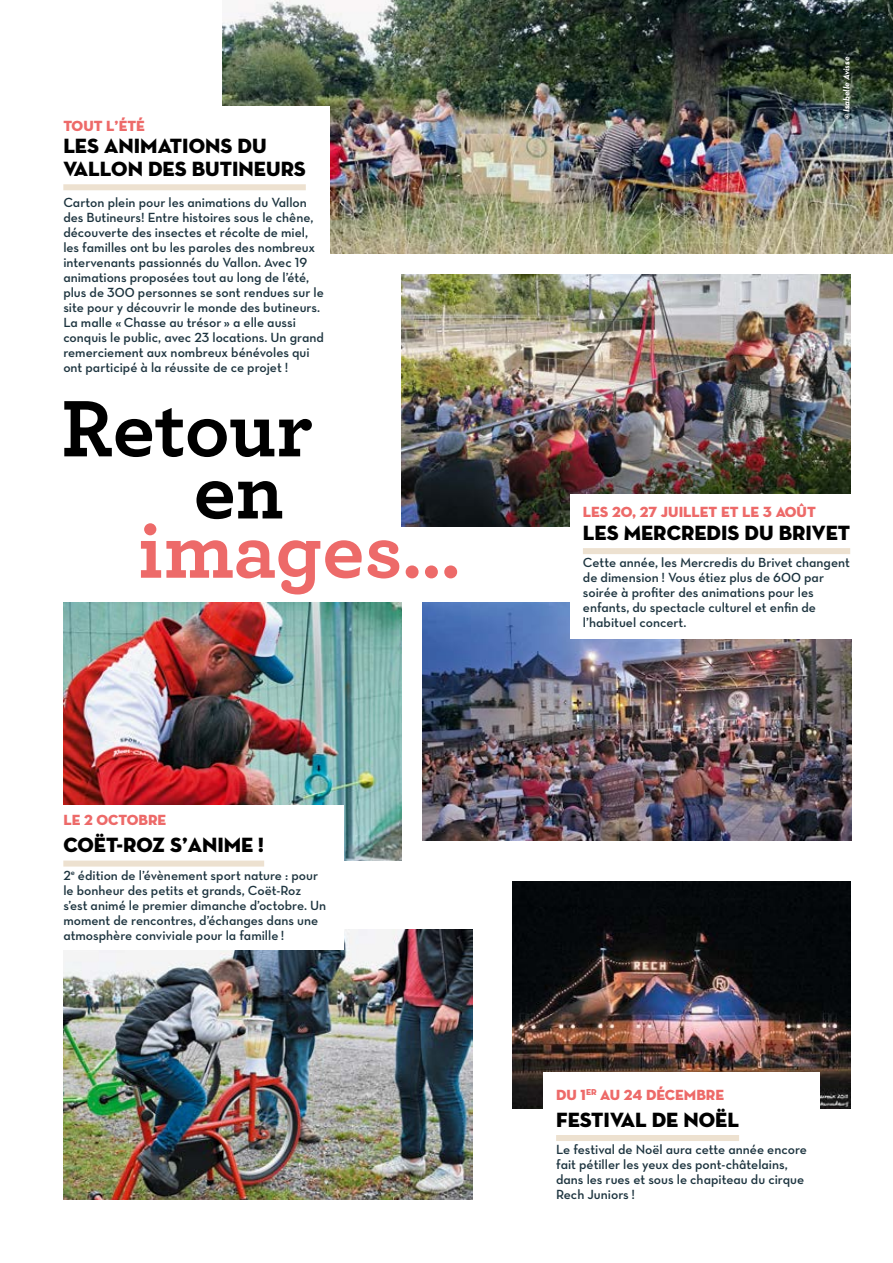
<style>
.page{position:relative;width:893px;height:1263px;background:#fff}
.page>*{position:absolute;margin:0;border:0;box-sizing:border-box;transform-origin:0 0}
.t1{font:700 84px/62.1px "Archer Pro";letter-spacing:-.005em;color:#000}
.t2{font:700 84px "Archer Pro";color:#ed6a69}
.t3{font:21px/22.5px "Neutra Disp Titling";color:#000}
.t4{font:15px "Neutra Disp Titling";color:#ed6a69}
.t5{font:13.5px/15px "Neutra Text Demi Alt";color:#1d343f}
.t6{font:italic 700 9px "Neutra Text";letter-spacing:-.005em;color:#fff}
</style>
<div class="page">
<img style="left:222px;top:0;width:671px;height:254px">
<img style="left:402px;top:275px;width:448px;height:251px">
<img style="left:423px;top:602px;width:429px;height:239px">
<img style="left:64px;top:929px;width:408px;height:270px">
<img style="left:64px;top:602px;width:338px;height:259px">
<div style="left:51px;top:106px;width:279px;height:175px;background:#fff"></div>
<div style="left:63px;top:184px;width:243px;height:6px;background:#ede1d0"></div>
<div style="left:570px;top:494px;width:294px;height:145px;background:#fff"></div>
<div style="left:583px;top:548px;width:267px;height:6px;background:#ede1d0"></div>
<div style="left:51px;top:805px;width:292px;height:144px;background:#fff"></div>
<div style="left:63px;top:860px;width:201px;height:6px;background:#ede1d0"></div>
<img style="left:513px;top:881px;width:337px;height:227px">
<div style="left:543px;top:1072px;width:277px;height:145px;background:#fff"></div>
<div style="left:556px;top:1135px;width:183px;height:6px;background:#ede1d0"></div>
<p class="t4" style="left:63px;top:116px;width:83px">TOUT L’ÉTÉ</p>
<h2 class="t3" style="left:63px;top:135px;width:244px">LES ANIMATIONS DU<br>VALLON DES BUTINEURS</h2>
<p class="t5" style="left:63px;top:194px;width:262px">Carton plein pour les animations du Vallon des Butineurs! Entre histoires sous le chêne, découverte des insectes et récolte de miel, les familles ont bu les paroles des nombreux intervenants passionnés du Vallon. Avec 19 animations proposées tout au long de l’été, plus de 300 personnes se sont rendues sur le site pour y découvrir le monde des butineurs.<br>La malle « Chasse au trésor » a elle aussi conquis le public, avec 23 locations. Un grand remerciement aux nombreux bénévoles qui ont participé à la réussite de ce projet !</p>
<h1 class="t1" style="left:194px;top:392px;width:121px;text-indent:-132px">Retour en</h1>
<h1 class="t2" style="left:138px;top:483px;width:323px">images…</h1>
<p class="t4" style="left:63px;top:810px;width:104px">LE 2 OCTOBRE</p>
<h2 class="t3" style="left:63px;top:834px;width:202px">COËT-ROZ S’ANIME !</h2>
<p class="t5" style="left:63px;top:867px;width:264px">2<sup>e</sup> édition de l’évènement sport nature : pour le bonheur des petits et grands, Coët-Roz s’est animé le premier dimanche d’octobre. Un moment de rencontres, d’échanges dans une atmosphère conviviale pour la famille !</p>
<p class="t6" style="left:841px;top:119px;width:64px;rotate:-90deg">© Isabelle Avisse</p>
<p class="t4" style="left:583px;top:503px;width:234px">LES 20, 27 JUILLET ET LE 3 AOÛT</p>
<h2 class="t3" style="left:583px;top:521px;width:269px">LES MERCREDIS DU BRIVET</h2>
<p class="t5" style="left:583px;top:555px;width:269px">Cette année, les Mercredis du Brivet changent de dimension ! Vous étiez plus de 600 par soirée à profiter des animations pour les enfants, du spectacle culturel et enfin de l’habituel concert.</p>
<p class="t4" style="left:556px;top:1085px;width:169px">DU 1<sup>ER</sup> AU 24 DÉCEMBRE</p>
<h2 class="t3" style="left:556px;top:1108px;width:184px">FESTIVAL DE NOËL</h2>
<p class="t5" style="left:556px;top:1142px;width:252px">Le festival de Noël aura cette année encore fait pétiller les yeux des pont-châtelains, dans les rues et sous le chapiteau du cirque Rech Juniors !</p>
</div>
